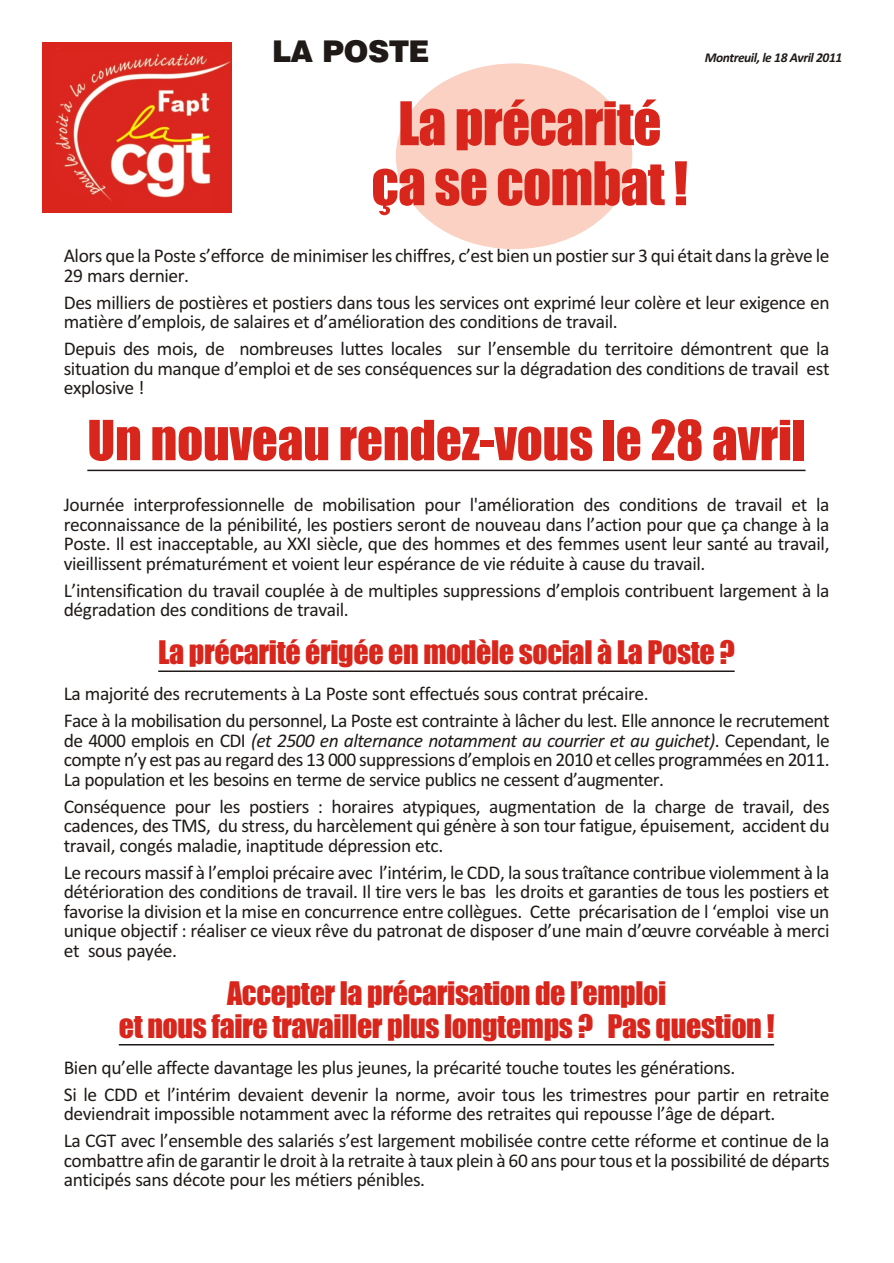
<style>
.page{position:relative;width:894px;height:1263px;background:#fff}
.page>*{position:absolute;margin:0;border:0;box-sizing:border-box;transform-origin:0 0}
.t1{font:55.5px/60px "Impact";letter-spacing:-.015em;color:#d9261c;text-align:center}
.t2{font:51px "Impact";color:#d9261c}
.t3{font:30px/33px "Impact";letter-spacing:-.015em;color:#d9261c;text-align:center}
.t4{font:30px "Swis 721 Blk BT";letter-spacing:-.015em;color:#1f1a17}
.t5{font:19.5px/19.5px "Calibri";letter-spacing:-.02em;color:#1f1a17}
.t6{font:italic 700 13.5px "Calibri";letter-spacing:-.03em;color:#1f1a17}
.s1{font-style:italic}
</style>
<div class="page">
<div style="left:396px;top:64px;width:236px;height:185px;background:#fad1c2;border:1px solid #fad1c2;border-radius:50%"></div>
<img style="left:43px;top:43px;width:189px;height:170px">
<hr style="left:87px;top:470px;width:719px;height:1px;background:#1f1a17">
<hr style="left:158px;top:671px;width:577px;height:1px;background:#1f1a17">
<hr style="left:119px;top:1044px;width:655px;height:2px;background:#1f1a17">
<h3 class="t4" style="left:272px;top:39px;width:159px">LA POSTE</h3>
<p class="t6" style="left:705px;top:52px;width:139px">Montreuil, le 18 Avril 2011</p>
<h1 class="t1" style="left:371px;top:96px;width:318px">La pré ca ri té ça se com bat !</h1>
<p class="t5" style="left:64px;top:248px;width:767px">Alors que la Poste s’efforce de minimiser les chiffres, c’est bien un postier sur 3 qui était dans la grève le<br>29 mars dernier.</p>
<p class="t5" style="left:64px;top:294px;width:767px">Des milliers de postières et postiers dans tous les services ont exprimé leur colère et leur exigence en matière d’emplois, de salaires et d’amélioration des conditions de travail.</p>
<p class="t5" style="left:64px;top:341px;width:767px;text-align:justify">Depuis des mois, de nombreuses luttes locales sur l’ensemble du territoire démontrent que la situation du manque d’emploi et de ses conséquences sur la dégradation des conditions de travail est explosive !</p>
<h2 class="t2" style="left:87px;top:420px;width:720px">Un nou veau ren dez-vous le 28 avril</h2>
<p class="t5" style="left:64px;top:497px;width:767px;text-align:justify">Journée interprofessionnelle de mobilisation pour l'amélioration des conditions de travail et la reconnaissance de la pénibilité, les postiers seront de nouveau dans l’action pour que ça change à la Poste. Il est inacceptable, au XXI siècle, que des hommes et des femmes usent leur santé au travail, vieillissent prématurément et voient leur espérance de vie réduite à cause du travail.</p>
<p class="t5" style="left:64px;top:582px;width:767px">L’intensification du travail couplée à de multiples suppressions d’emplois contribuent largement à la dégradation des conditions de travail.</p>
<h3 class="t3" style="left:158px;top:638px;width:578px">La pré ca ri té érigée en mo dèle so cial à La Poste ?</h3>
<p class="t5" style="left:64px;top:682px;width:768px;line-height:27px">La majorité des recrutements à La Poste sont effectués sous contrat précaire.<br>Face à la mobilisation du personnel, La Poste est contrainte à lâcher du lest. Elle annonce le recrutement</p>
<p class="t5" style="left:64px;top:732px;width:767px;text-align:justify">de 4000 emplois en CDI <span class="s1">(et 2500 en alternance notamment au courrier et au guichet)</span>. Cependant, le compte n’y est pas au regard des 13 000 suppressions d’emplois en 2010 et celles programmées en 2011.<br>La population et les besoins en terme de service publics ne cessent d’augmenter.</p>
<p class="t5" style="left:64px;top:798px;width:767px;text-align:justify">Conséquence pour les postiers : horaires atypiques, augmentation de la charge de travail, des cadences, des TMS, du stress, du harcèlement qui génère à son tour fatigue, épuisement, accident du travail, congés maladie, inaptitude dépression etc.</p>
<p class="t5" style="left:64px;top:864px;width:767px;text-align:justify">Le recours massif à l’emploi précaire avec l’intérim, le CDD, la sous traîtance contribue violemment à la détérioration des conditions de travail. Il tire vers le bas les droits et garanties de tous les postiers et favorise la division et la mise en concurrence entre collègues. Cette précarisation de l ‘emploi vise un unique objectif : réaliser ce vieux rêve du patronat de disposer d’une main d’œuvre corvéable à merci et sous payée.</p>
<h3 class="t3" style="left:119px;top:978px;width:657px">Accep ter la pré ca ri sa tion de l’em ploi<br>et nous faire tra vail ler plus long temps ? Pas ques tion !</h3>
<p class="t5" style="left:64px;top:1055px;width:767px;line-height:27px">Bien qu’elle affecte davantage les plus jeunes, la précarité touche toutes les générations.<br>Si le CDD et l’intérim devaient devenir la norme, avoir tous les trimestres pour partir en retraite</p>
<p class="t5" style="left:64px;top:1102px;width:767px;line-height:27px">deviendrait impossible notamment avec la réforme des retraites qui repousse l’âge de départ.<br>La CGT avec l’ensemble des salariés s’est largement mobilisée contre cette réforme et continue de la</p>
<p class="t5" style="left:64px;top:1152px;width:767px">combattre afin de garantir le droit à la retraite à taux plein à 60 ans pour tous et la possibilité de départs anticipés sans décote pour les métiers pénibles.</p>
</div>
